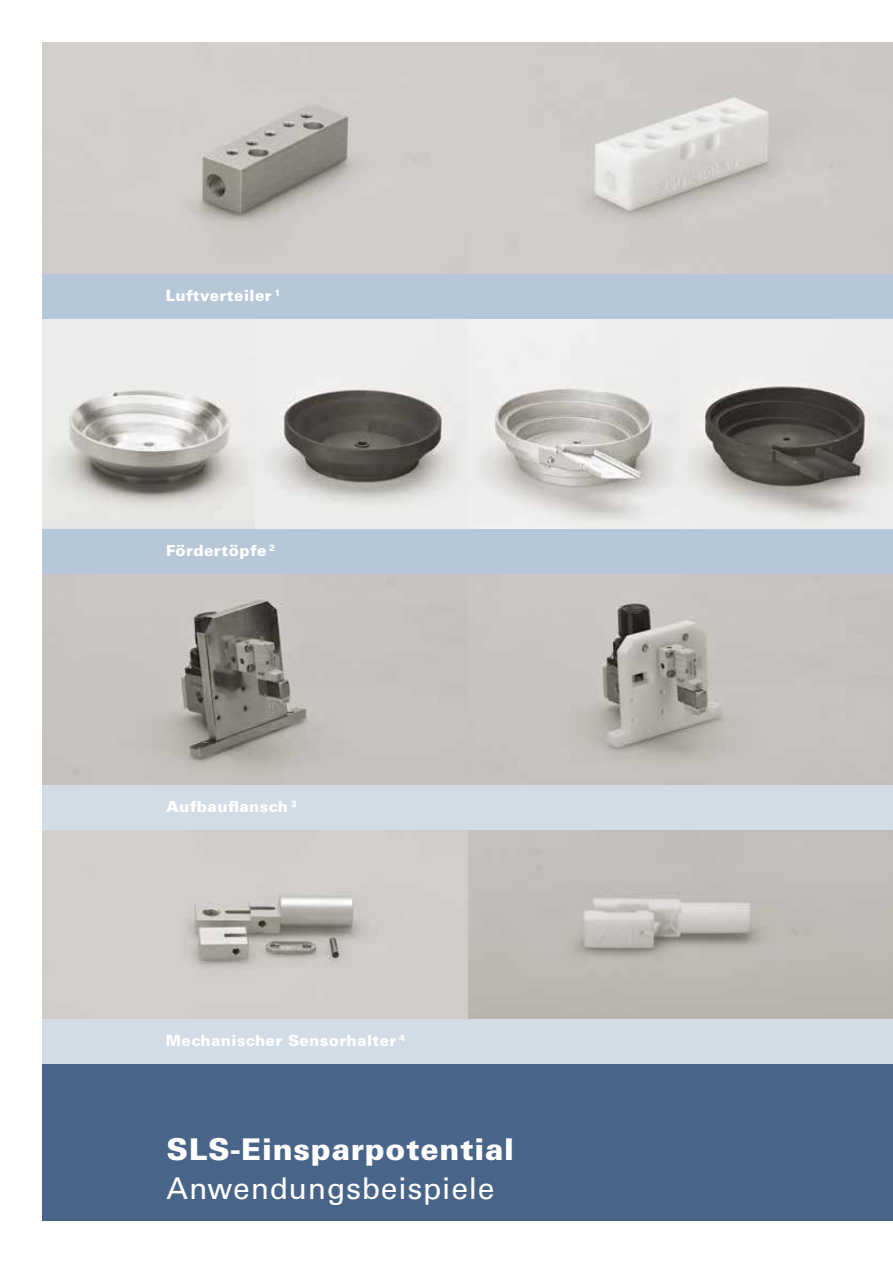
<style>
.page{position:relative;width:893px;height:1263px;background:#fff}
.page>*{position:absolute;margin:0;border:0;box-sizing:border-box;transform-origin:0 0}
.t1{font:900 30px "Univers LT Std";letter-spacing:.025em;color:#fff}
.t2{font:30px "Univers LT Std";letter-spacing:.025em;color:#fff}
.t3{font:900 15.45px "Univers LT Std";letter-spacing:.025em;color:#fff}
</style>
<div class="page">
<img style="left:43px;top:574px;width:425px;height:445px">
<div style="left:43px;top:1062px;width:850px;height:158px;background:#486489"></div>
<img style="left:468px;top:574px;width:425px;height:445px">
<img style="left:43px;top:43px;width:425px;height:231px">
<img style="left:43px;top:319px;width:213px;height:210px">
<img style="left:256px;top:319px;width:212px;height:210px">
<img style="left:468px;top:319px;width:425px;height:210px">
<div style="left:43px;top:274px;width:850px;height:45px;background:#b6c7d7"></div>
<div style="left:43px;top:529px;width:850px;height:45px;background:#b6c7d7"></div>
<div style="left:43px;top:785px;width:850px;height:45px;background:#d2dce6"></div>
<div style="left:43px;top:1019px;width:850px;height:45px;background:#d2dce6"></div>
<p class="t3" style="left:166px;top:286px;width:116px">Luftverteiler <sup>1</sup></p>
<p class="t3" style="left:166px;top:541px;width:111px">Fördertöpfe <sup>2</sup></p>
<p class="t3" style="left:166px;top:797px;width:132px">Aufbauflansch <sup>3</sup></p>
<p class="t3" style="left:166px;top:1031px;width:241px">Mechanischer Sensorhalter <sup>4</sup></p>
<h1 class="t1" style="left:167px;top:1130px;width:349px">SLS-Einsparpotential</h1>
<h1 class="t2" style="left:167px;top:1171px;width:329px">Anwendungsbeispiele</h1>
</div>
